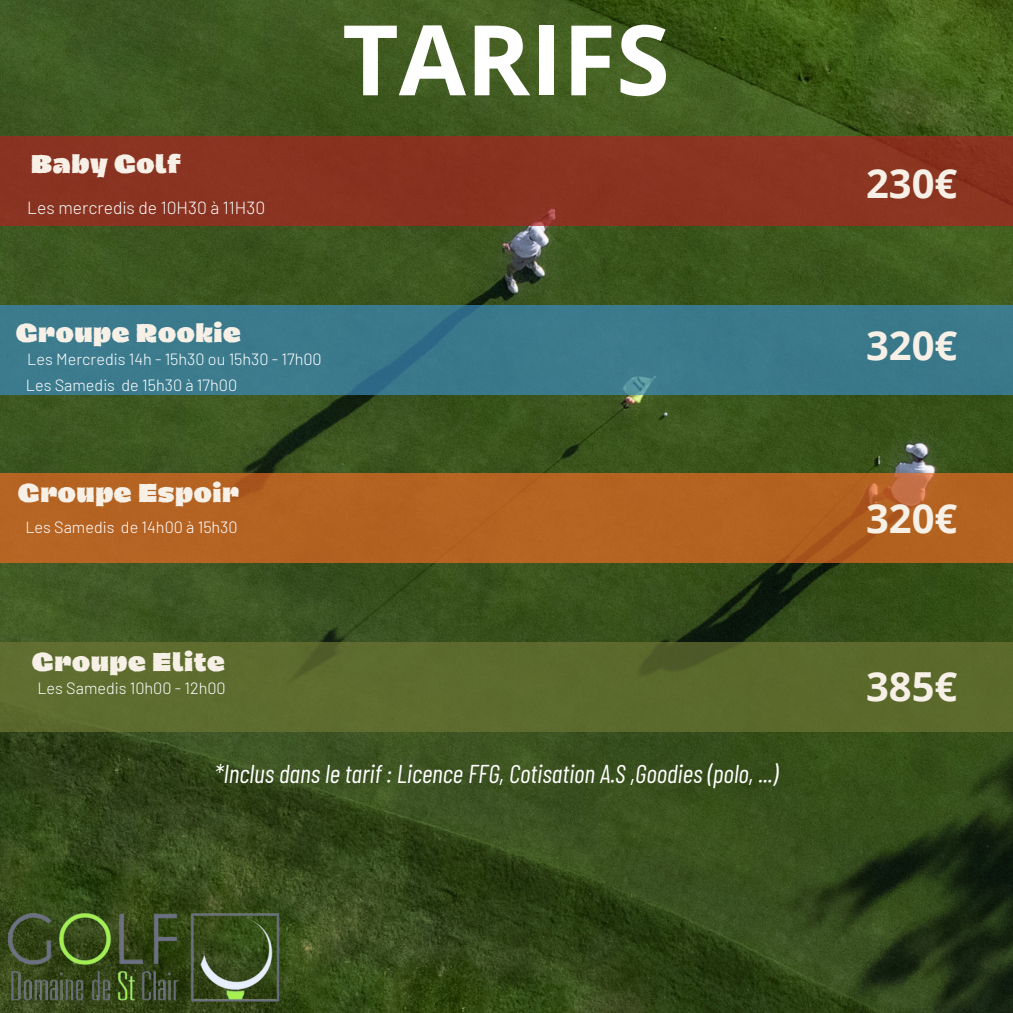
<style>
.page{position:relative;width:1013px;height:1013px;background:#fff}
.page>*{position:absolute;margin:0;border:0;box-sizing:border-box;transform-origin:0 0}
.t1{font:700 97.5px "Open Sans";color:#fff}
.t2{font:700 40px "Open Sans";color:#f6f0e6}
.t3{font:italic 25.75px "Barlow Condensed";color:#fff}
.t4{font:900 23.75px "Dingos Stamp";color:#f6f0e6}
.t5{font:300 17.5px "Barlow";color:#fbfcfb}
.t6{font:300 16.25px "Barlow";color:#fff}
</style>
<div class="page">
<img style="left:0;top:0;width:1012px;height:1012px">
<div style="left:0;top:136px;width:1012px;height:90px;background:#8a3321"></div>
<div style="left:0;top:305px;width:1012px;height:89px;background:#3b7a8c"></div>
<div style="left:0;top:473px;width:1012px;height:90px;background:#b46321"></div>
<div style="left:0;top:642px;width:1012px;height:89px;background:#5c6b2d"></div>
<img style="left:0;top:900px;width:292px;height:112px">
<h1 class="t4" style="left:31px;top:155px;width:152px">Baby Golf</h1>
<h3 class="t5" style="left:27px;top:196px;width:239px">Les mercredis de 10H30 à 11H30</h3>
<p class="t1" style="left:342px;top:-9px;width:329px">TARIFS</p>
<h3 class="t4" style="left:16px;top:323px;width:227px">Groupe Rookie</h3>
<p class="t6" style="left:27px;top:348px;width:296px">Les Mercredis 14h - 15h30 ou 15h30 - 17h00</p>
<p class="t6" style="left:26px;top:374px;width:213px">Les Samedis de 15h30 à 17h00</p>
<p class="t4" style="left:18px;top:483px;width:223px">Groupe Espoir</p>
<h2 class="t6" style="left:25px;top:517px;width:214px">Les Samedis de 14h00 à 15h30</h2>
<h2 class="t4" style="left:32px;top:651px;width:195px">Groupe Elite</h2>
<h3 class="t6" style="left:37px;top:677px;width:190px">Les Samedis 10h00 - 12h00</h3>
<h4 class="t3" style="left:214px;top:757px;width:565px">*Inclus dans le tarif : Licence FFG, Cotisation A.S ,Goodies (polo, ...)</h4>
<p class="t2" style="left:866px;top:155px;width:93px">230€</p>
<h2 class="t2" style="left:866px;top:317px;width:93px">320€</h2>
<h3 class="t2" style="left:866px;top:490px;width:93px">320€</h3>
<p class="t2" style="left:866px;top:658px;width:93px">385€</p>
</div>
